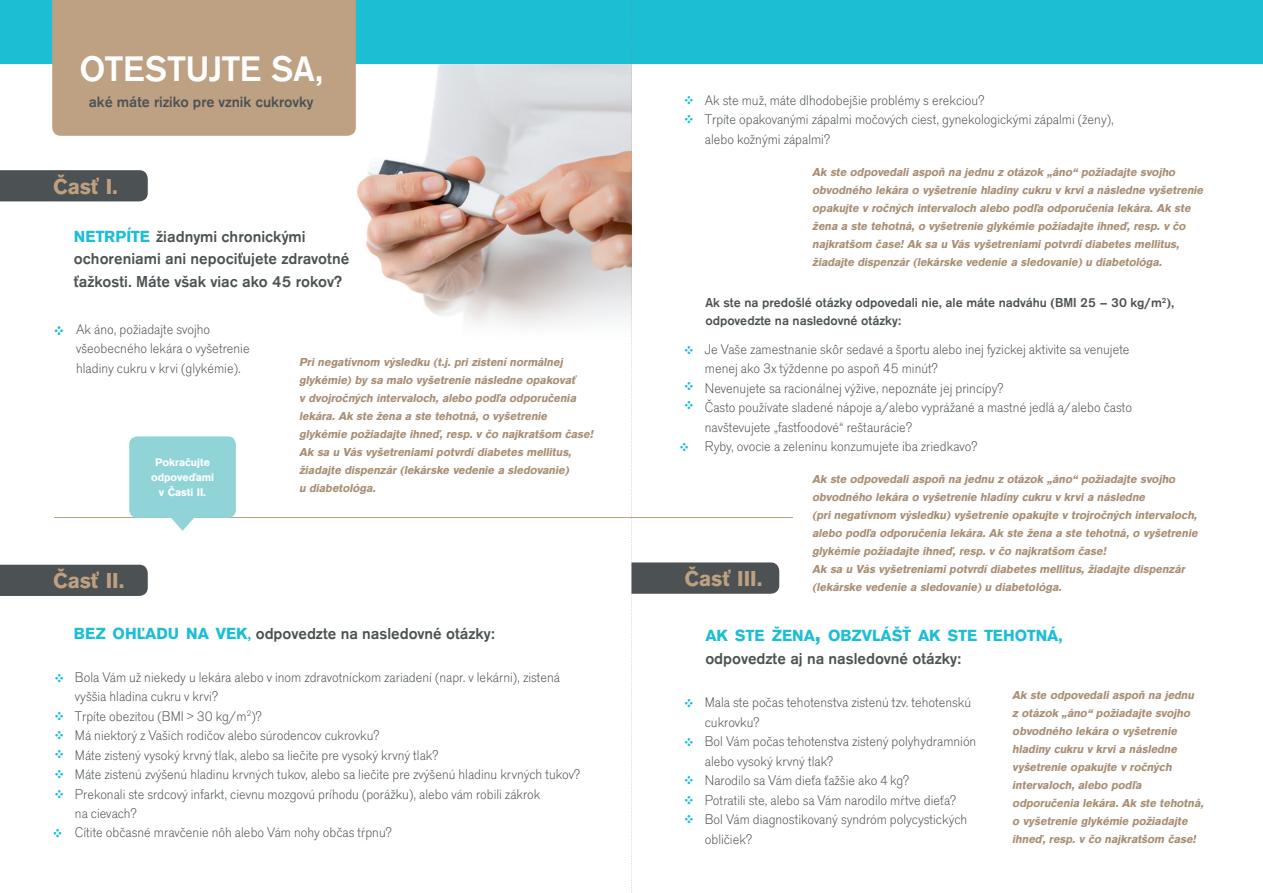
<style>
.page{position:relative;width:1263px;height:893px;background:#fff}
.page>*{position:absolute;margin:0;border:0;box-sizing:border-box;transform-origin:0 0}
.t1{font:500 36.9px "Accius TCE";color:#fff}
.t2{font:24px "Kailasa";color:#1cbed4}
.t3{font:700 22.5px "Accius TCE";color:#bea083}
.t4{font:22.2px/19.5px "Kailasa";color:#1cbed4}
.t5{font:700 16.8px "Accius TCE";color:#1cbed4}
.t6{font:500 16.5px/22.5px "Accius TCE";color:#4c5253}
.t7{font:500 15.6px "Accius TCE";color:#4c5253}
.t8{font:300 14.55px/19.5px "Accius TCE";color:#4c5253}
.t9{font:500 13.5px/18px "Accius TCE";color:#4c5253}
.t10{font:italic 700 12px/18px "Accius TCE";color:#a88e74}
.t11{font:700 11.4px/15.1px "Accius TCE";color:#fff;text-align:center}
.s1{font-weight:700;font-size:16.8px;color:#1cbed4}
.s2{color:#1cbed4}
.s3{font-size:24px}
.s4{font-size:16.5px}
</style>
<div class="page">
<hr style="left:54px;top:517px;width:739px;height:1px;background:#bea083">
<div style="left:129px;top:436px;width:107px;height:82px;background:#90d4d8;border-radius:8px"></div>
<svg style="left:161px;top:517px;width:44px;height:14px"></svg>
<div style="left:0;top:170px;width:148px;height:31px;background:#4c5253"></div>
<div style="left:0;top:565px;width:148px;height:31px;background:#4c5253"></div>
<img style="left:357px;top:64px;width:274px;height:261px">
<div style="left:0;top:0;width:1263px;height:64px;background:#1cbed4"></div>
<div style="left:52px;top:0;width:304px;height:136px;background:#bea083"></div>
<svg style="left:631px;top:0;width:148px;height:893px"></svg>
<h1 class="t1" style="left:79px;top:55px;width:246px">OTESTUJTE SA,</h1>
<h3 class="t7" style="left:89px;top:96px;width:226px">aké máte riziko pre vznik cukrovky</h3>
<h3 class="t3" style="left:53px;top:178px;width:66px">Časť I.</h3>
<h3 class="t6" style="left:74px;top:226px;width:277px"><span class="s1">NETRPÍTE</span> žiadnymi chronickými ochoreniami ani nepociťujete zdravotné ťažkosti. Máte však viac ako 45 rokov?</h3>
<h2 class="t2" style="left:53px;top:317px;width:13px">༶</h2>
<p class="t8" style="left:76px;top:321px;width:175px">Ak áno, požiadajte svojho všeobecného lekára o vyšetrenie hladiny cukru v krvi (glykémie).</p>
<p class="t11" style="left:151px;top:455px;width:64px">Pokračujte odpoveďami v Časti II.</p>
<p class="t10" style="left:299px;top:354px;width:297px">Pri negatívnom výsledku (t.j. pri zistení normálnej glykémie) by sa malo vyšetrenie následne opakovať<br>v dvojročných intervaloch, alebo podľa odporučenia lekára. Ak ste žena a ste tehotná, o vyšetrenie glykémie požiadajte ihneď, resp. v čo naj kratšom čase!<br>Ak sa u Vás vyšetreniami potvrdí diabetes mellitus, žiadajte dispenzár (lekárske vedenie a sledovanie)<br>u diabetológa.</p>
<h3 class="t3" style="left:53px;top:573px;width:73px">Časť II.</h3>
<h3 class="t6" style="left:74px;top:623px;width:423px"><span class="s1">BEZ OHĽADU NA VEK</span><span class="s2">,</span> odpovedzte na nasledovné otázky:</h3>
<h3 class="t4" style="left:54px;top:661px;width:12px;line-height:37.5px">༶ ༶</h3>
<h3 class="t4" style="left:54px;top:727px;width:12px;text-align:justify">༶ ༶ ༶ ༶</h3>
<h3 class="t4" style="left:52px;top:825px;width:12px">༶</h3>
<p class="t8" style="left:75px;top:669px;width:507px">Bola Vám už niekedy u lekára alebo v inom zdravotníckom zariadení (napr. v lekárni), zistená vyššia hladina cukru v krvi?<br>Trpíte obezitou (BMI &gt; 30 kg/m<sup>2</sup>)?<br>Má niektorý z Vašich rodičov alebo súrodencov cukrovku?<br>Máte zistený vysoký krvný tlak, alebo sa liečite pre vysoký krvný tlak?<br>Máte zistenú zvýšenú hladinu krvných tukov, alebo sa liečite pre zvýšenú hladinu krvných tukov?<br>Prekonali ste srdcový infarkt, cievnu mozgovú príhodu (porážku), alebo vám robili zákrok<br>na cievach?<br>Cítite občasné mravčenie nôh alebo Vám nohy občas tŕpnu?</p>
<h3 class="t4" style="left:684px;top:93px;width:12px;line-height:18.9px">༶ ༶</h3>
<h3 class="t4" style="left:684px;top:333px;width:12px;line-height:36.5px">༶ ༶</h3>
<h3 class="t4" style="left:679px;top:386px;width:17px;line-height:42px">༶ ༶</h3>
<p class="t8" style="left:705px;top:92px;width:410px">Ak ste muž, máte dlhodobejšie problémy s erekciou?<br>Trpíte opakovanými zápalmi močových ciest, gynekologickými zápalmi (ženy), alebo kožnými zápalmi?</p>
<p class="t10" style="left:812px;top:164px;width:394px">Ak ste odpovedali aspoň na jednu z otázok „áno“ požiadajte svojho obvodného lekára o vyšetrenie hladiny cukru v krvi a následne vyšetrenie opakujte v ročných intervaloch alebo podľa odporučenia lekára. Ak ste žena a ste tehotná, o vyšetrenie glykémie požiadajte ihneď, resp. v čo naj kratšom čase! Ak sa u Vás vyšetreniami potvrdí diabetes mellitus, žiadajte dispenzár (lekárske vedenie a sledovanie) u diabetológa.</p>
<p class="t9" style="left:705px;top:295px;width:470px">Ak ste na predošlé otázky odpovedali nie, ale máte nadváhu (BMI 25 – 30 kg/m<sup>2</sup>), odpovedzte na nasledovné otázky:</p>
<p class="t8" style="left:705px;top:341px;width:429px">Je Vaše zamestnanie skôr sedavé a športu alebo inej fyzickej aktivite sa venujete menej ako 3x týždenne po aspoň 45 minút?<br>Nevenujete sa racionálnej výžive, nepoznáte jej princípy?<br>Často používate sladené nápoje a/alebo vyprážané a mastné jedlá a/alebo často navštevujete „fastfoodové“ reštaurácie?<br>Ryby, ovocie a zeleninu konzumujete iba zriedkavo?</p>
<h3 class="t3" style="left:685px;top:571px;width:79px">Časť III.</h3>
<p class="t10" style="left:812px;top:471px;width:389px">Ak ste odpovedali aspoň na jednu z otázok „áno“ požiadajte svojho obvodného lekára o vyšetrenie hladiny cukru v krvi a následne<br>(pri negatívnom výsledku) vyšetrenie opakujte v trojročných intervaloch, alebo podľa odporučenia lekára. Ak ste žena a ste tehotná, o vyšetrenie glykémie požiadajte ihneď, resp. v čo naj kratšom čase!<br>Ak sa u Vás vyšetreniami potvrdí diabetes mellitus, žiadajte dispenzár (lekárske vedenie a sledovanie) u diabetológa.</p>
<h3 class="t4" style="left:684px;top:694px;width:12px">༶</h3>
<h3 class="t4" style="left:684px;top:724px;width:12px;line-height:38.1px">༶ ༶</h3>
<h3 class="t4" style="left:684px;top:792px;width:12px">༶ ༶</h3>
<h3 class="t5" style="left:705px;top:630px;width:359px">AK STE ŽENA<span class="s3">,</span> OBZVLÁŠŤ AK STE TEHOTNÁ<span class="s4">,</span></h3>
<h3 class="t6" style="left:705px;top:648px;width:258px">odpovedzte aj na nasledovné otázky:</h3>
<p class="t10" style="left:1012px;top:686px;width:194px">Ak ste odpovedali aspoň na jednu z otázok „áno“ požiadajte svojho obvodného lekára o vyšetrenie hladiny cukru v krvi a následne vyšetrenie opakujte v ročných intervaloch, alebo podľa odporučenia lekára. Ak ste tehotná, o vyšetrenie glykémie požiadajte ihneď, resp. v čo naj kratšom čase!</p>
<p class="t8" style="left:705px;top:694px;width:273px">Mala ste počas tehotenstva zistenú tzv. tehotenskú cukrovku?<br>Bol Vám počas tehotenstva zistený polyhydramnión alebo vysoký krvný tlak?<br>Narodilo sa Vám dieťa ťažšie ako 4 kg?<br>Potratili ste, alebo sa Vám narodilo mŕtve dieťa?<br>Bol Vám diagnostikovaný syndróm polycystických obličiek?</p>
</div>
